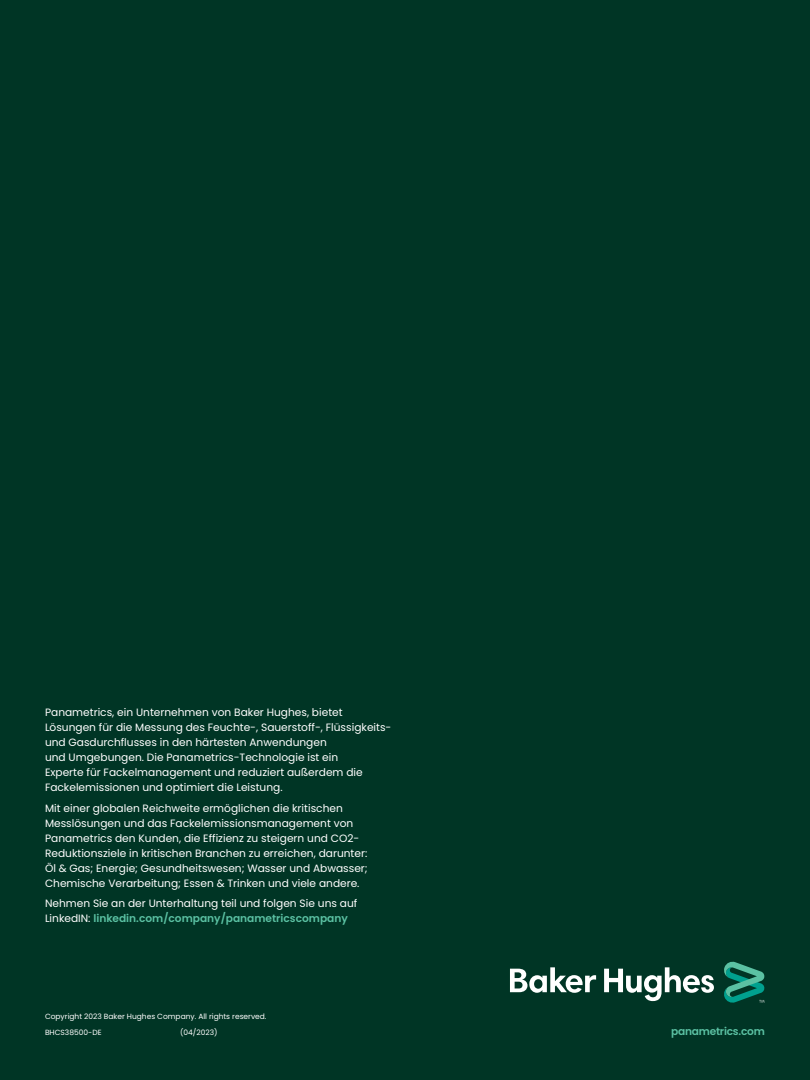
<style>
.page{position:relative;width:810px;height:1080px;background:#003525}
.page>*{position:absolute;margin:0;border:0;box-sizing:border-box;transform-origin:0 0}
.t1{font:10.62px/15px "Poppins";color:#fff}
.t2{font:600 10.62px "Poppins";letter-spacing:-.02em;color:#5bc1a3}
.t3{font:7.5px/15.6px "Poppins";color:#fff}
.s1{font-weight:600;color:#5bc1a3}
</style>
<div class="page">
<svg style="left:510px;top:961px;width:255px;height:42px"></svg>
<p class="t1" style="left:45px;top:705px;width:348px">Panametrics, ein Unternehmen von Baker Hughes, bietet Lösungen für die Messung des Feuchte-, Sauerstoff-, Flüssigkeits&shy;und Gasdurchflusses in den härtesten Anwendungen<br>und Umgebungen. Die Panametrics-Technologie ist ein<br>Experte für Fackelmanagement und reduziert außerdem die Fackelemissionen und optimiert die Leistung.</p>
<p class="t1" style="left:45px;top:801px;width:324px">Mit einer globalen Reichweite ermöglichen die kritischen Messlösungen und das Fackelemissionsmanagement von Panametrics den Kunden, die Effizienz zu steigern und CO2- Reduktionsziele in kritischen Branchen zu erreichen, darunter:<br>Öl &amp; Gas; Energie; Gesundheitswesen; Wasser und Abwasser; Chemische Verarbeitung; Essen &amp; Trinken und viele andere.</p>
<p class="t1" style="left:45px;top:896px;width:314px">Nehmen Sie an der Unterhaltung teil und folgen Sie uns auf<br>LinkedIN: <span class="s1">linkedin.com/company/panametricscompany</span></p>
<p class="t3" style="left:45px;top:1009px;width:223px">Copyright 2023 Baker Hughes Company. All rights reserved.<br>BHCS38500-DE</p>
<p class="t3" style="left:180px;top:1025px;width:39px">(04/2023)</p>
<p class="t2" style="left:671px;top:1025px;width:95px">panametrics.com</p>
</div>
